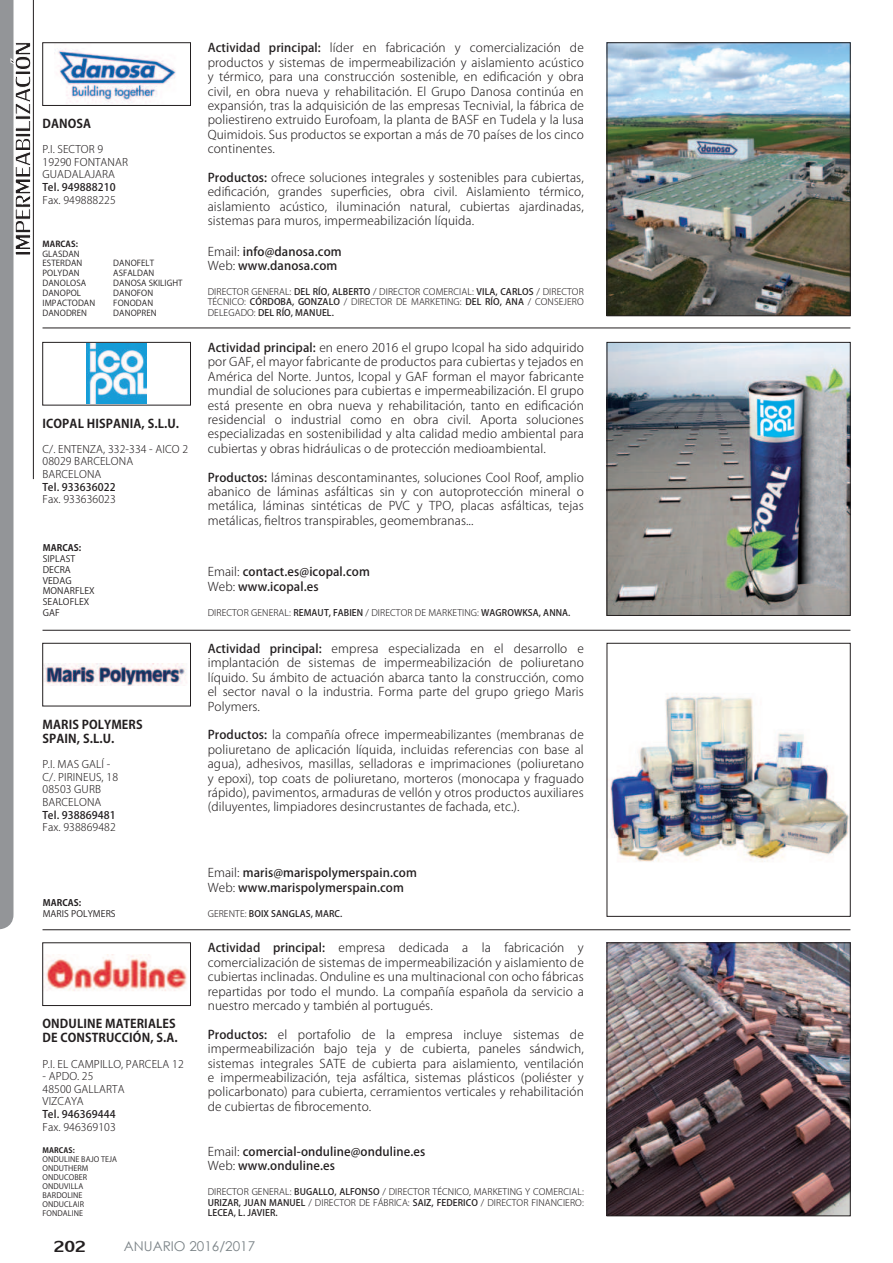
<style>
.page{position:relative;width:893px;height:1263px;background:#fff}
.page>*{position:absolute;margin:0;border:0;box-sizing:border-box;transform-origin:0 0}
.t1{font:24px "Lily UPC";color:#231f20}
.t2{font:13.5px "Century Gothic";color:#7b8387}
.t3{font:300 12px/14.4px "Koz Go Pro";letter-spacing:.01em;color:#231f20;text-align:justify}
.t4{font:500 12px/14.4px "Koz Go Pro";letter-spacing:.01em;color:#231f20}
.t5{font:700 12px/14.4px "Koz Go Pro";letter-spacing:.01em;color:#231f20}
.t6{font:300 10.5px/12.6px "Koz Go Pro";letter-spacing:.01em;color:#231f20}
.t7{font:500 10.5px "Koz Go Pro";letter-spacing:.01em;color:#231f20}
.t8{font:300 9px/10.5px "Koz Go Pro";letter-spacing:.01em;color:#231f20;text-align:justify}
.t9{font:9px/10.8px "Koz Go Pro";letter-spacing:.01em;color:#231f20}
.t10{font:500 9px "Koz Go Pro";letter-spacing:.01em;color:#231f20}
.t11{font:700 9px "Koz Go Pro";letter-spacing:.01em;color:#231f20}
.t12{font:8.25px/9.9px "Koz Go Pro";letter-spacing:.01em;color:#231f20}
.t13{font:700 8.25px "Koz Go Pro";letter-spacing:.01em;color:#231f20}
.t14{font:7.5px/9px "Koz Go Pro";letter-spacing:.01em;color:#231f20}
.t15{font:700 7.5px "Koz Go Pro";letter-spacing:.01em;color:#231f20}
.s1{font-weight:500}
.s2{font-weight:300}
</style>
<div class="page">
<hr style="left:43px;top:328px;width:807px;height:1px;background:#231f20">
<hr style="left:43px;top:630px;width:807px;height:1px;background:#231f20">
<hr style="left:43px;top:929px;width:807px;height:1px;background:#231f20">
<img style="left:609px;top:344px;width:239px;height:270px">
<div style="left:607px;top:342px;width:243px;height:274px;border:1px solid #231f20"></div>
<img style="left:87px;top:344px;width:60px;height:59px">
<div style="left:43px;top:342px;width:148px;height:63px;border:1px solid #231f20"></div>
<img style="left:610px;top:693px;width:238px;height:169px">
<img style="left:45px;top:664px;width:142px;height:22px">
<div style="left:43px;top:643px;width:148px;height:63px;border:1px solid #231f20"></div>
<img style="left:609px;top:944px;width:239px;height:270px">
<div style="left:607px;top:942px;width:243px;height:274px;border:1px solid #231f20"></div>
<img style="left:46px;top:955px;width:141px;height:36px">
<div style="left:43px;top:942px;width:148px;height:64px;border:1px solid #231f20"></div>
<img style="left:609px;top:45px;width:239px;height:269px">
<div style="left:607px;top:43px;width:243px;height:273px;border:1px solid #231f20"></div>
<img style="left:54px;top:48px;width:122px;height:55px">
<div style="left:43px;top:43px;width:148px;height:63px;border:1px solid #231f20"></div>
<svg style="left:0;top:0;width:31px;height:929px"></svg>
<hr style="left:33px;top:0;width:1px;height:479px;background:#231f20">
<p class="t5" style="left:43px;top:117px;width:50px">DANOSA</p>
<p class="t6" style="left:43px;top:143px;width:87px">P.I. SECTOR 9<br>19290 FONTANAR<br>GUADALAJARA</p>
<p class="t7" style="left:43px;top:180px;width:75px">Tel. 949888210</p>
<p class="t6" style="left:43px;top:193px;width:75px">Fax. 949888225</p>
<p class="t13" style="left:43px;top:238px;width:37px">MARCAS:</p>
<p class="t12" style="left:43px;top:249px;width:54px">GLASDAN<br>ESTERDAN<br>POLYDAN<br>DANOLOSA<br>DANOPOL<br>IMPACTODAN<br>DANODREN</p>
<p class="t12" style="left:113px;top:259px;width:71px">DANOFELT<br>ASFALDAN<br>DANOSA SKILIGHT<br>DANOFON<br>FONODAN<br>DANOPREN</p>
<p class="t5" style="left:43px;top:417px;width:138px">ICOPAL HISPANIA, S.L.U.</p>
<p class="t6" style="left:43px;top:443px;width:147px">C/. ENTENZA, 332-334 - AICO 2<br>08029 BARCELONA<br>BARCELONA</p>
<p class="t7" style="left:43px;top:480px;width:75px">Tel. 933636022</p>
<p class="t6" style="left:43px;top:493px;width:75px">Fax. 933636023</p>
<p class="t11" style="left:43px;top:542px;width:40px">MARCAS:</p>
<p class="t9" style="left:43px;top:553px;width:54px">SIPLAST<br>DECRA<br>VEDAG<br>MONARFLEX<br>SEALOFLEX<br>GAF</p>
<p class="t5" style="left:43px;top:718px;width:102px">MARIS POLYMERS<br>SPAIN, S.L.U.</p>
<p class="t6" style="left:43px;top:758px;width:77px">P.I. MAS GALÍ -<br>C/. PIRINEUS, 18<br>08503 GURB<br>BARCELONA</p>
<p class="t7" style="left:43px;top:808px;width:75px">Tel. 938869481</p>
<p class="t6" style="left:43px;top:821px;width:75px">Fax. 938869482</p>
<p class="t11" style="left:43px;top:897px;width:40px">MARCAS:</p>
<p class="t9" style="left:43px;top:908px;width:74px">MARIS POLYMERS</p>
<p class="t5" style="left:43px;top:1017px;width:137px">ONDULINE MATERIALES<br>DE CONSTRUCCIÓN, S.A.</p>
<p class="t6" style="left:43px;top:1057px;width:143px">P.I. EL CAMPILLO, PARCELA 12</p>
<p class="t6" style="left:43px;top:1070px;width:84px">- APDO. 25<br>48500 GALLARTA<br>VIZCAYA</p>
<p class="t7" style="left:43px;top:1107px;width:75px">Tel. 946369444</p>
<p class="t6" style="left:43px;top:1120px;width:75px">Fax. 946369103</p>
<p class="t15" style="left:43px;top:1145px;width:34px">MARCAS:</p>
<p class="t14" style="left:43px;top:1155px;width:76px">ONDULINE BAJO TEJA<br>ONDUTHERM<br>ONDUCOBER<br>ONDUVILLA<br>BARDOLINE<br>ONDUCLAIR<br>FONDALINE</p>
<p class="t3" style="left:208px;top:41px;width:378px"><span class="s1">Actividad principal:</span> líder en fabricación y comercialización de productos y sistemas de impermeabilización y aislamiento acústico y térmico, para una construcción sostenible, en edi昀椀cación y obra civil, en obra nueva y rehabilitación. El Grupo Danosa continúa en expansión, tras la adquisición de las empresas Tecnivial, la fábrica de poliestireno extruido Eurofoam, la planta de BASF en Tudela y la lusa Quimidois. Sus productos se exportan a más de 70 países de los cinco continentes.</p>
<p class="t3" style="left:208px;top:170px;width:378px"><span class="s1">Productos:</span> ofrece soluciones integrales y sostenibles para cubiertas, edi昀椀cación, grandes super昀椀cies, obra civil. Aislamiento térmico, aislamiento acústico, iluminación natural, cubiertas ajardinadas, sistemas para muros, impermeabilización líquida.</p>
<p class="t4" style="left:208px;top:245px;width:135px"><span class="s2">Email:</span> info@danosa.com<br><span class="s2">Web:</span> www.danosa.com</p>
<p class="t8" style="left:208px;top:286px;width:378px">DIRECTOR GENERAL: <span class="s1">DEL RÍO, ALBERTO</span> / DIRECTOR COMERCIAL: <span class="s1">VILA, CARLOS</span> / DIRECTOR TÉCNICO: <span class="s1">CÓRDOBA, GONZALO</span> / DIRECTOR DE MARKETING: <span class="s1">DEL RÍO, ANA</span> / CONSEJERO DELEGADO: <span class="s1">DEL RÍO, MANUEL.</span></p>
<p class="t3" style="left:208px;top:340px;width:378px"><span class="s1">Actividad principal:</span> en enero 2016 el grupo Icopal ha sido adquirido por GAF, el mayor fabricante de productos para cubiertas y tejados en América del Norte. Juntos, Icopal y GAF forman el mayor fabricante mundial de soluciones para cubiertas e impermeabilización. El grupo está presente en obra nueva y rehabilitación, tanto en edi昀椀cación residencial o industrial como en obra civil. Aporta soluciones especializadas en sostenibilidad y alta calidad medio ambiental para cubiertas y obras hidráulicas o de protección medioambiental.</p>
<p class="t3" style="left:208px;top:470px;width:378px"><span class="s1">Productos:</span> láminas descontaminantes, soluciones Cool Roof, amplio abanico de láminas asfálticas sin y con autoprotección mineral o metálica, láminas sintéticas de PVC y TPO, placas asfálticas, tejas metálicas, 昀椀eltros transpirables, geomembranas...</p>
<p class="t4" style="left:208px;top:565px;width:164px"><span class="s2">Email:</span> contact.es@icopal.com<br><span class="s2">Web:</span> www.icopal.es</p>
<p class="t8" style="left:208px;top:607px;width:364px">DIRECTOR GENERAL: <span class="s1">REMAUT, FABIEN</span> / DIRECTOR DE MARKETING: <span class="s1">WAGROWKSA, ANNA.</span></p>
<p class="t3" style="left:208px;top:641px;width:378px"><span class="s1">Actividad principal:</span> empresa especializada en el desarrollo e implantación de sistemas de impermeabilización de poliuretano líquido. Su ámbito de actuación abarca tanto la construcción, como el sector naval o la industria. Forma parte del grupo griego Maris Polymers.</p>
<p class="t3" style="left:208px;top:728px;width:378px"><span class="s1">Productos:</span> la compañía ofrece impermeabilizantes (membranas de poliuretano de aplicación líquida, incluidas referencias con base al agua), adhesivos, masillas, selladoras e imprimaciones (poliuretano y epoxi), top coats de poliuretano, morteros (monocapa y fraguado rápido), pavimentos, armaduras de vellón y otros productos auxiliares (diluyentes, limpiadores desincrustantes de fachada, etc.).</p>
<p class="t4" style="left:208px;top:866px;width:211px"><span class="s2">Email:</span> maris@marispolymerspain.com<br><span class="s2">Web:</span> www.marispolymerspain.com</p>
<p class="t10" style="left:208px;top:907px;width:136px"><span class="s2">GERENTE:</span> BOIX SANGLAS, MARC.</p>
<p class="t3" style="left:208px;top:941px;width:378px"><span class="s1">Actividad principal:</span> empresa dedicada a la fabricación y comercialización de sistemas de impermeabilización y aislamiento de cubiertas inclinadas. Onduline es una multinacional con ocho fábricas repartidas por todo el mundo. La compañía española da servicio a nuestro mercado y también al portugués.</p>
<p class="t3" style="left:208px;top:1027px;width:378px"><span class="s1">Productos:</span> el portafolio de la empresa incluye sistemas de impermeabilización bajo teja y de cubierta, paneles sándwich, sistemas integrales SATE de cubierta para aislamiento, ventilación e impermeabilización, teja asfáltica, sistemas plásticos (poliéster y policarbonato) para cubierta, cerramientos verticales y rehabilitación de cubiertas de 昀椀brocemento.</p>
<p class="t4" style="left:208px;top:1145px;width:219px"><span class="s2">Email:</span> comercial-onduline@onduline.es<br><span class="s2">Web:</span> www.onduline.es</p>
<p class="t8" style="left:208px;top:1186px;width:378px">DIRECTOR GENERAL: <span class="s1">BUGALLO, ALFONSO</span> / DIRECTOR TÉCNICO, MARKETING Y COMERCIAL:<br><span class="s1">URIZAR, JUAN MANUEL</span> / DIRECTOR DE FÁBRICA: <span class="s1">SAIZ, FEDERICO</span> / DIRECTOR FINANCIERO:<br><span class="s1">LECEA, L. JAVIER.</span></p>
<h1 class="t1" style="left:54px;top:1229px;width:34px">202</h1>
<p class="t2" style="left:124px;top:1241px;width:133px">ANUARIO 2016/2017</p>
</div>
